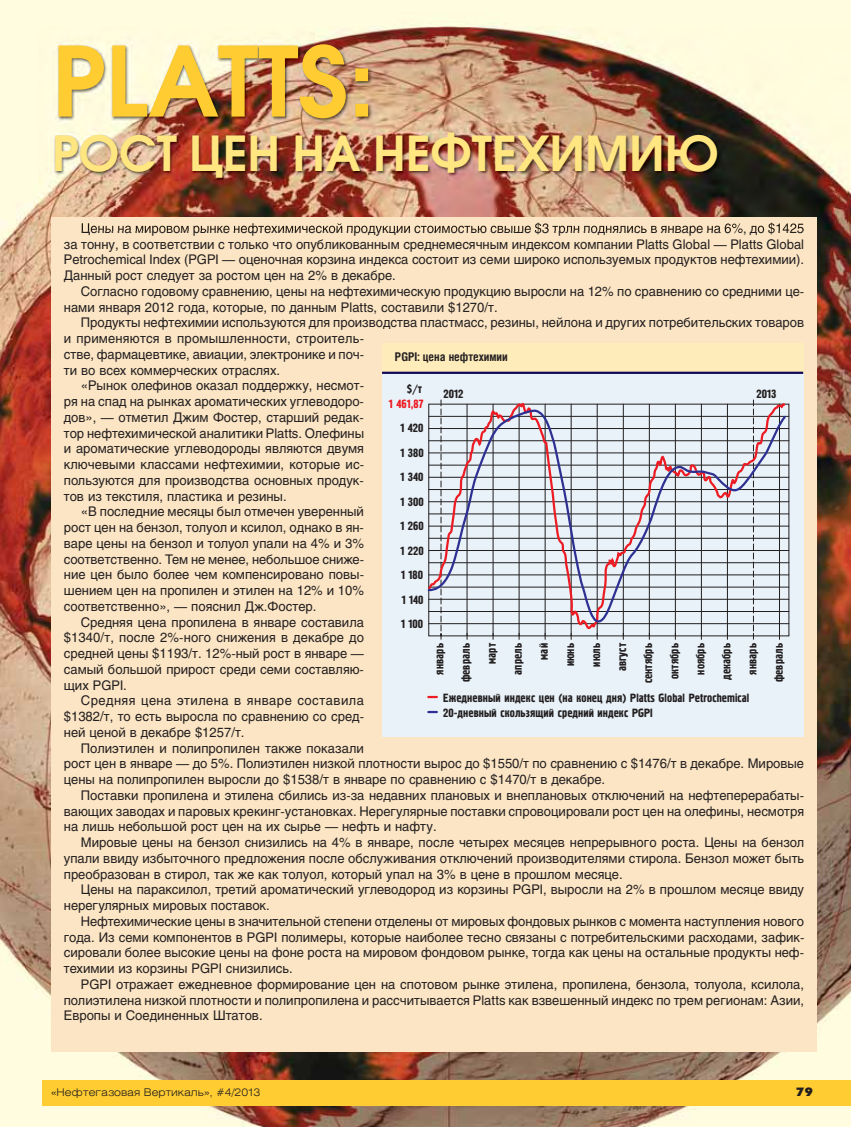
<style>
.page{position:relative;width:851px;height:1127px;background:#fff}
.page>*{position:absolute;margin:0;border:0;box-sizing:border-box;transform-origin:0 0}
.t1{font:600 96px "Avant Garde Gothic C";color:#ffcc31}
.t2{font:600 48px "Avant Garde Gothic C";color:#ffe681}
.t3{font:13.2px/15.8px "Helios";color:#231f20;text-align:justify}
.t4{font:13.2px "Helios";letter-spacing:.035em;color:#231f20}
.t5{font:12px/26.1px "Pollock C1";color:#231f20;text-align:right}
.t6{font:700 12px "Helios Cond";color:#231f20}
.t7{font:12px "Pollock C1";color:#ed1c24}
.t8{font:12px "Futura Futuris XC";color:#231f20}
.t9{font:300 10.5px "Helios Ext";color:#231f20}
</style>
<div class="page">
<img style="left:0;top:0;width:850px;height:1127px">
<div style="left:51px;top:217px;width:765px;height:835px;background:#fbe5c4"></div>
<img style="left:39px;top:26px;width:808px;height:204px">
<img style="left:51px;top:217px;width:765px;height:13px">
<img style="left:82px;top:223px;width:136px;height:7px">
<img style="left:414px;top:226px;width:116px;height:4px">
<svg style="left:535px;top:222px;width:13px;height:8px"></svg>
<img style="left:552px;top:226px;width:27px;height:4px">
<img style="left:584px;top:226px;width:118px;height:4px">
<svg style="left:707px;top:226px;width:13px;height:4px"></svg>
<img style="left:724px;top:223px;width:21px;height:7px">
<img style="left:750px;top:222px;width:24px;height:8px">
<img style="left:776px;top:223px;width:27px;height:7px">
<div style="left:43px;top:1080px;width:807px;height:26px;background:#ffcc31"></div>
<div style="left:382px;top:374px;width:421px;height:363px;background:#e8f2f8"></div>
<hr style="left:428px;top:623px;width:360px;height:1px;background:#231f20">
<hr style="left:428px;top:611px;width:360px;height:1px;background:#231f20">
<hr style="left:428px;top:599px;width:360px;height:1px;background:#231f20">
<hr style="left:428px;top:587px;width:360px;height:1px;background:#231f20">
<hr style="left:428px;top:575px;width:360px;height:1px;background:#231f20">
<hr style="left:428px;top:562px;width:360px;height:1px;background:#231f20">
<hr style="left:428px;top:550px;width:360px;height:1px;background:#231f20">
<hr style="left:428px;top:538px;width:360px;height:1px;background:#231f20">
<hr style="left:428px;top:526px;width:360px;height:1px;background:#231f20">
<hr style="left:428px;top:514px;width:360px;height:1px;background:#231f20">
<hr style="left:428px;top:501px;width:360px;height:1px;background:#231f20">
<hr style="left:428px;top:489px;width:360px;height:1px;background:#231f20">
<hr style="left:428px;top:477px;width:360px;height:1px;background:#231f20">
<hr style="left:428px;top:465px;width:360px;height:1px;background:#231f20">
<hr style="left:428px;top:453px;width:360px;height:1px;background:#231f20">
<hr style="left:428px;top:440px;width:360px;height:1px;background:#231f20">
<hr style="left:428px;top:428px;width:360px;height:1px;background:#231f20">
<hr style="left:428px;top:416px;width:360px;height:1px;background:#231f20">
<hr style="left:779px;top:404px;width:1px;height:232px;background:#231f20">
<hr style="left:727px;top:404px;width:1px;height:232px;background:#231f20">
<hr style="left:701px;top:404px;width:1px;height:232px;background:#231f20">
<hr style="left:675px;top:404px;width:1px;height:232px;background:#231f20">
<hr style="left:649px;top:404px;width:1px;height:232px;background:#231f20">
<hr style="left:623px;top:404px;width:1px;height:232px;background:#231f20">
<hr style="left:597px;top:404px;width:1px;height:232px;background:#231f20">
<hr style="left:571px;top:404px;width:1px;height:232px;background:#231f20">
<hr style="left:544px;top:404px;width:1px;height:232px;background:#231f20">
<hr style="left:518px;top:404px;width:1px;height:232px;background:#231f20">
<hr style="left:492px;top:404px;width:1px;height:232px;background:#231f20">
<hr style="left:466px;top:404px;width:1px;height:232px;background:#231f20">
<svg style="left:753px;top:400px;width:1px;height:240px"></svg>
<svg style="left:428px;top:401px;width:359px;height:228px"></svg>
<svg style="left:427px;top:409px;width:360px;height:214px"></svg>
<svg style="left:428px;top:696px;width:9px;height:2px"></svg>
<svg style="left:428px;top:711px;width:9px;height:2px"></svg>
<div style="left:382px;top:343px;width:421px;height:30px;background:#ffecbb"></div>
<hr style="left:382px;top:372px;width:421px;height:2px;background:#140858">
<h1 class="t1" style="left:52px;top:46px;width:324px">PLATTS:</h1>
<h2 class="t2" style="left:52px;top:135px;width:668px">РОСТ ЦЕН НА НЕФТЕХИМИЮ</h2>
<p class="t3" style="left:64px;top:222px;width:741px;text-indent:17px">Цены на мировом рынке нефтехимической продукции стоимостью свыше $3 трлн поднялись в январе на 6%, до $1425 за тонну, в соответствии с только что опубликованным среднемесячным индексом компании Platts Global — Platts Global Petrochemical Index (PGPI — оценочная корзина индекса состоит из семи широко используемых продуктов нефтехимии).<br>Данный рост следует за ростом цен на 2% в декабре.</p>
<p class="t3" style="left:64px;top:285px;width:741px;text-indent:17px">Согласно годовому сравнению, цены на нефтехимическую продукцию выросли на 12% по сравнению со средними це&shy;нами января 2012 года, которые, по данным Platts, составили $1270/т.</p>
<p class="t3" style="left:81px;top:316px;width:724px">Продукты нефтехимии используются для производства пластмасс, резины, нейлона и других потребительских товаров</p>
<p class="t3" style="left:64px;top:332px;width:302px">и применяются в промышленности, строитель-</p>
<p class="t3" style="left:64px;top:348px;width:302px">стве, фармацевтике, авиации, электронике и поч-</p>
<p class="t3" style="left:64px;top:363px;width:218px">ти во всех коммерческих отраслях.</p>
<p class="t3" style="left:81px;top:379px;width:285px">«Рынок олефинов оказал поддержку, несмот-</p>
<p class="t3" style="left:64px;top:395px;width:301px">ря на спад на рынках ароматических углеводоро-</p>
<p class="t3" style="left:64px;top:411px;width:301px">дов», — отметил Джим Фостер, старший редак-</p>
<p class="t3" style="left:64px;top:426px;width:302px">тор нефтехимической аналитики Platts. Олефины</p>
<p class="t3" style="left:64px;top:442px;width:302px">и ароматические углеводороды являются двумя</p>
<p class="t3" style="left:64px;top:458px;width:302px">ключевыми классами нефтехимии, которые ис-</p>
<p class="t3" style="left:64px;top:474px;width:301px">пользуются для производства основных продук-</p>
<p class="t3" style="left:64px;top:489px;width:224px">тов из текстиля, пластика и резины.</p>
<p class="t3" style="left:81px;top:505px;width:284px">«В последние месяцы был отмечен уверенный</p>
<p class="t3" style="left:64px;top:521px;width:301px">рост цен на бензол, толуол и ксилол, однако в ян-</p>
<p class="t3" style="left:64px;top:537px;width:301px">варе цены на бензол и толуол упали на 4% и 3%</p>
<p class="t3" style="left:64px;top:552px;width:302px">соответственно. Тем не менее, небольшое сниже-</p>
<p class="t3" style="left:64px;top:568px;width:302px">ние цен было более чем компенсировано повы-</p>
<p class="t3" style="left:64px;top:584px;width:301px">шением цен на пропилен и этилен на 12% и 10%</p>
<p class="t3" style="left:64px;top:600px;width:254px">соответственно», — пояснил Дж.Фостер.</p>
<p class="t3" style="left:81px;top:615px;width:284px">Средняя цена пропилена в январе составила</p>
<p class="t3" style="left:64px;top:631px;width:302px">$1340/т, после 2%-ного снижения в декабре до</p>
<p class="t3" style="left:64px;top:647px;width:301px">средней цены $1193/т. 12%-ный рост в январе —</p>
<p class="t3" style="left:64px;top:663px;width:301px">самый большой прирост среди семи составляю-</p>
<p class="t3" style="left:64px;top:678px;width:64px">щих PGPI.</p>
<p class="t4" style="left:81px;top:696px;width:284px">Средняя цена этилена в январе составила</p>
<p class="t3" style="left:64px;top:710px;width:302px">$1382/т, то есть выросла по сравнению со сред-</p>
<p class="t3" style="left:64px;top:726px;width:182px">ней ценой в декабре $1257/т.</p>
<p class="t3" style="left:81px;top:741px;width:285px">Полиэтилен и полипропилен также показали</p>
<p class="t3" style="left:64px;top:757px;width:741px">рост цен в январе — до 5%. Полиэтилен низкой плотности вырос до $1550/т по сравнению с $1476/т в декабре. Мировые</p>
<p class="t3" style="left:64px;top:773px;width:542px">цены на полипропилен выросли до $1538/т в январе по сравнению с $1470/т в декабре.</p>
<p class="t3" style="left:81px;top:788px;width:724px">Поставки пропилена и этилена сбились из-за недавних плановых и внеплановых отключений на нефтеперерабаты-</p>
<p class="t3" style="left:64px;top:804px;width:741px">вающих заводах и паровых крекинг-установках. Нерегулярные поставки спровоцировали рост цен на олефины, несмотря</p>
<p class="t3" style="left:64px;top:820px;width:374px">на лишь небольшой рост цен на их сырье — нефть и нафту.</p>
<p class="t3" style="left:81px;top:836px;width:724px">Мировые цены на бензол снизились на 4% в январе, после четырех месяцев непрерывного роста. Цены на бензол</p>
<p class="t3" style="left:64px;top:851px;width:741px">упали ввиду избыточного предложения после обслуживания отключений производителями стирола. Бензол может быть</p>
<p class="t3" style="left:64px;top:867px;width:560px">преобразован в стирол, так же как толуол, который упал на 3% в цене в прошлом месяце.</p>
<p class="t3" style="left:81px;top:883px;width:724px">Цены на параксилол, третий ароматический углеводород из корзины PGPI, выросли на 2% в прошлом месяце ввиду</p>
<p class="t3" style="left:64px;top:899px;width:207px">нерегулярных мировых поставок.</p>
<p class="t3" style="left:81px;top:914px;width:724px">Нефтехимические цены в значительной степени отделены от мировых фондовых рынков с момента наступления нового</p>
<p class="t3" style="left:64px;top:930px;width:742px">года. Из семи компонентов в PGPI полимеры, которые наиболее тесно связаны с потребительскими расходами, зафик-</p>
<p class="t3" style="left:64px;top:946px;width:741px">сировали более высокие цены на фоне роста на мировом фондовом рынке, тогда как цены на остальные продукты неф-</p>
<p class="t3" style="left:64px;top:962px;width:230px">техимии из корзины PGPI снизились.</p>
<p class="t3" style="left:81px;top:977px;width:724px">PGPI отражает ежедневное формирование цен на спотовом рынке этилена, пропилена, бензола, толуола, ксилола,</p>
<p class="t3" style="left:64px;top:993px;width:741px">полиэтилена низкой плотности и полипропилена и рассчитывается Platts как взвешенный индекс по трем регионам: Азии,</p>
<p class="t3" style="left:64px;top:1009px;width:200px">Европы и Соединенных Штатов.</p>
<p class="t6" style="left:395px;top:352px;width:114px">PGPI: цена нефтехимии</p>
<p class="t5" style="left:407px;top:378px;width:17px">$/т</p>
<p class="t5" style="left:400px;top:417px;width:25px;line-height:24.5px;text-align:justify">1 420<br>1 380<br>1 340<br>1 300<br>1 260<br>1 220<br>1 180<br>1 140<br>1 100</p>
<p class="t5" style="left:443px;top:382px;width:21px">2012</p>
<p class="t5" style="left:756px;top:382px;width:21px">2013</p>
<p class="t7" style="left:389px;top:399px;width:36px">1 461,87</p>
<p class="t5" style="left:610px;top:683px;width:42px;rotate:-90deg">август сентябрь октябрь ноябрь декабрь</p>
<p class="t5" style="left:443px;top:692px;width:308px;line-height:14.4px;text-align:left">Ежедневный индекс цен (на конец дня) Platts Global Petrochemical<br>20-дневный скользящий средний индекс PGPI</p>
<p class="t5" style="left:480px;top:674px;width:33px;rotate:-90deg">март апрель май июнь июль</p>
<p class="t5" style="left:428px;top:682px;width:41px;rotate:-90deg">январь февраль</p>
<p class="t5" style="left:741px;top:682px;width:41px;rotate:-90deg">январь февраль</p>
<p class="t9" style="left:51px;top:1088px;width:211px">«Нефтегазовая Вертикаль», #4/2013</p>
<p class="t8" style="left:796px;top:1087px;width:18px">79</p>
</div>
